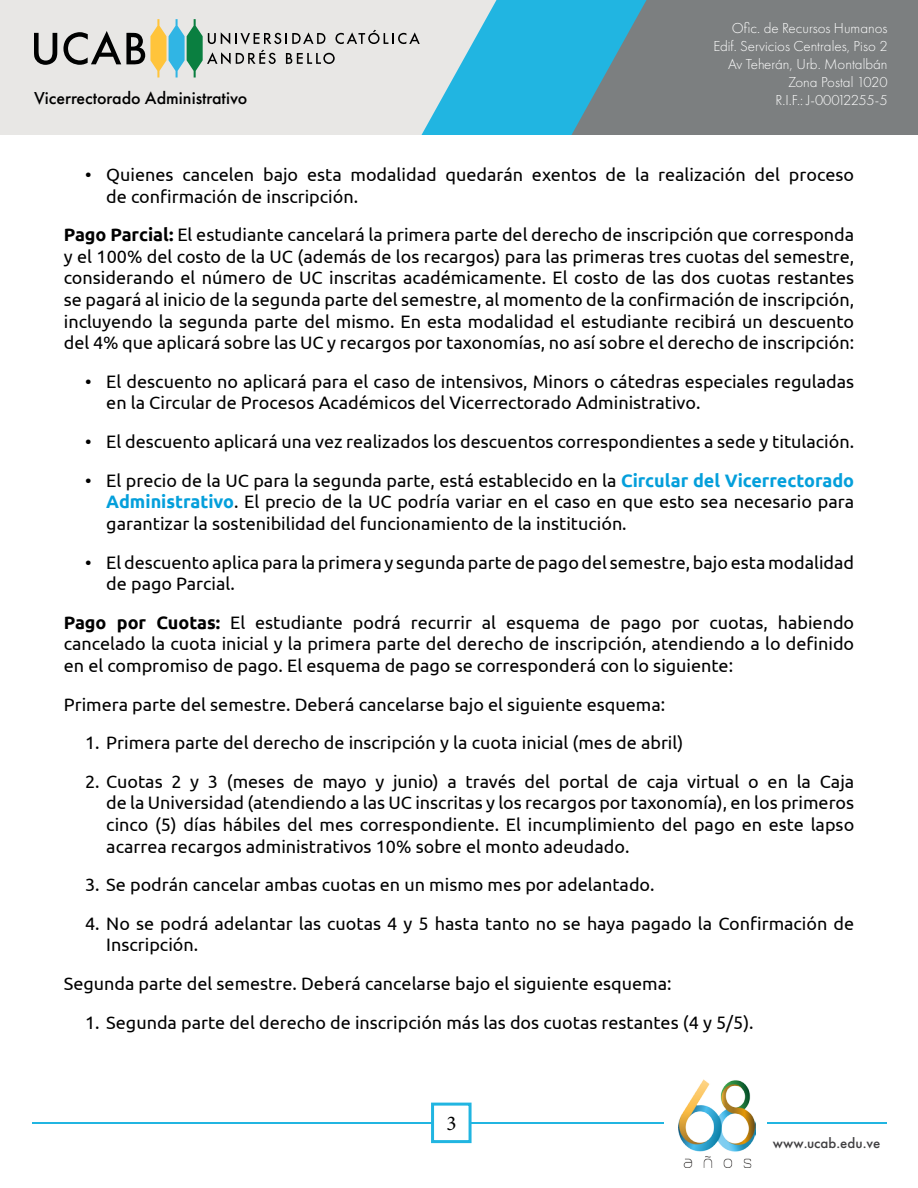
<style>
.page{position:relative;width:918px;height:1188px;background:#fff}
.page>*{position:absolute;margin:0;border:0;box-sizing:border-box;transform-origin:0 0}
.t1{font:21px "Minion Pro";color:#000}
.t2{font:18px/21.6px "Ubuntu";color:#000}
.t3{font:500 18px "Futura PT";color:#000}
.t4{font:300 15px/18px "Futura PT";color:#fff;text-align:right}
.t5{font:300 15px "Futura PT";letter-spacing:-.035em;color:#fff}
.t6{font:500 15px "Futura PT";color:#414042}
.t7{font:500 15px "Futura PT";color:#000}
.s1{font-weight:700}
.s2{font-weight:700;color:#049fdb}
</style>
<div class="page">
<div style="left:0;top:0;width:63px;height:135px;background:#e8e7e5"></div>
<div style="left:648px;top:0;width:270px;height:135px;background:#7c7f80"></div>
<svg style="left:34px;top:33px;width:23px;height:32px"></svg>
<svg style="left:63px;top:0;width:585px;height:135px;background:#a5ccd4"></svg>
<hr style="left:32px;top:1122px;width:631px;height:2px;background:#21b5e1">
<hr style="left:767px;top:1122px;width:119px;height:2px;background:#21b5e1">
<div style="left:431px;top:1103px;width:41px;height:40px;background:#fff;border:3px solid #21b5e1"></div>
<img style="left:679px;top:1080px;width:77px;height:87px">
<p class="t4" style="left:714px;top:19px;width:176px">Ofic. de Recursos Humanos<br>Edif. Servicios Centrales, Piso 2<br>Av Teherán, Urb. Montalbán<br>Zona Postal 1020</p>
<p class="t3" style="left:34px;top:87px;width:215px">Vicerrectorado Administrativo</p>
<p class="t5" style="left:775px;top:91px;width:114px">R.I.F.: J-00012255-5</p>
<p class="t2" style="left:106px;top:163px;width:749px;text-indent:-21px">• Quienes cancelen bajo esta modalidad quedarán exentos de la realización del proceso de confirmación de inscripción.</p>
<p class="t2" style="left:64px;top:224px;width:792px;text-align:justify"><span class="s1">Pago Parcial:</span> El estudiante cancelará la primera parte del derecho de inscripción que corresponda y el 100% del costo de la UC (además de los recargos) para las primeras tres cuotas del semestre, considerando el número de UC inscritas académicamente. El costo de las dos cuotas restantes se pagará al inicio de la segunda parte del semestre, al momento de la confirmación de inscripción, incluyendo la segunda parte del mismo. En esta modalidad el estudiante recibirá un descuento del 4% que aplicará sobre las UC y recargos por taxonomías, no así sobre el derecho de inscripción:</p>
<p class="t2" style="left:106px;top:370px;width:749px;text-indent:-21px">• El descuento no aplicará para el caso de intensivos, Minors o cátedras especiales reguladas en la Circular de Procesos Académicos del Vicerrectorado Administrativo.</p>
<p class="t2" style="left:85px;top:430px;width:771px">• El descuento aplicará una vez realizados los descuentos correspondientes a sede y titulación.</p>
<p class="t2" style="left:106px;top:469px;width:749px;text-align:justify;text-indent:-21px">• El precio de la UC para la segunda parte, está establecido en la <span class="s2">Circular del Vicerrectorado Administrativo</span>. El precio de la UC podría variar en el caso en que esto sea necesario para garantizar la sostenibilidad del funcionamiento de la institución.</p>
<p class="t2" style="left:106px;top:551px;width:749px;text-indent:-21px">• El descuento aplica para la primera y segunda parte de pago del semestre, bajo esta modalidad de pago Parcial.</p>
<p class="t2" style="left:64px;top:611px;width:792px;text-align:justify"><span class="s1">Pago por Cuotas:</span> El estudiante podrá recurrir al esquema de pago por cuotas, habiendo cancelado la cuota inicial y la primera parte del derecho de inscripción, atendiendo a lo definido en el compromiso de pago. El esquema de pago se corresponderá con lo siguiente:</p>
<p class="t2" style="left:64px;top:693px;width:603px">Primera parte del semestre. Deberá cancelarse bajo el siguiente esquema:</p>
<p class="t2" style="left:85px;top:731px;width:600px">1. Primera parte del derecho de inscripción y la cuota inicial (mes de abril)</p>
<p class="t2" style="left:106px;top:770px;width:750px;text-align:justify;text-indent:-21px">2. Cuotas 2 y 3 (meses de mayo y junio) a través del portal de caja virtual o en la Caja de la Universidad (atendiendo a las UC inscritas y los recargos por taxonomía), en los primeros cinco (5) días hábiles del mes correspondiente. El incumplimiento del pago en este lapso acarrea recargos administrativos 10% sobre el monto adeudado.</p>
<p class="t2" style="left:85px;top:873px;width:571px">3. Se podrán cancelar ambas cuotas en un mismo mes por adelantado.</p>
<p class="t2" style="left:106px;top:912px;width:749px;text-indent:-21px">4. No se podrá adelantar las cuotas 4 y 5 hasta tanto no se haya pagado la Confirmación de<br>Inscripción.</p>
<p class="t2" style="left:64px;top:972px;width:609px">Segunda parte del semestre. Deberá cancelarse bajo el siguiente esquema:</p>
<p class="t2" style="left:85px;top:1011px;width:670px">1. Segunda parte del derecho de inscripción más las dos cuotas restantes (4 y 5/5).</p>
<p class="t7" style="left:447px;top:1111px;width:10px">9</p>
<p class="t1" style="left:446px;top:1109px;width:12px">3</p>
<p class="t6" style="left:773px;top:1134px;width:109px">www.ucab.edu.ve</p>
</div>
